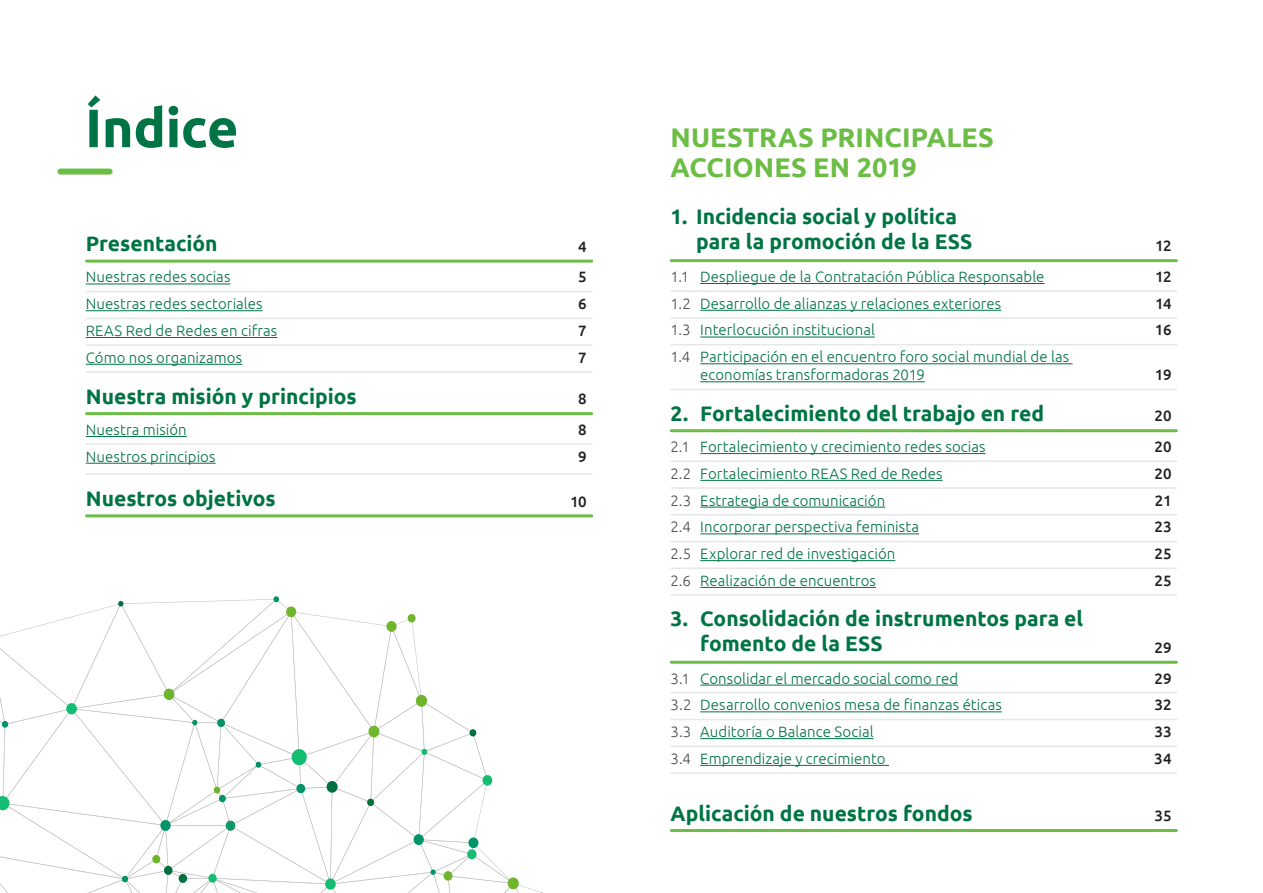
<style>
.page{position:relative;width:1263px;height:893px;background:#fff}
.page>*{position:absolute;margin:0;border:0;box-sizing:border-box;transform-origin:0 0}
.Título{font:700 54px "Ubuntu";letter-spacing:-.005em;color:#007444}
.Título_2{font:700 27px/30px "Ubuntu";color:#6cbd45}
.Título_2-2{font:700 21px/25.2px "Ubuntu";color:#007444}
.Título_2-3{font:300 15px/18px "Ubuntu";letter-spacing:.005em;color:#007444}
.Título_2-4{font:500 15px "Ubuntu";letter-spacing:-.005em;color:#231f20}
.s1{color:#4b4c4d}
</style>
<div class="page">
<hr style="left:86px;top:284px;width:144px;height:1px;background:#007444">
<hr style="left:700px;top:283px;width:344px;height:1px;background:#007444">
<hr style="left:86px;top:436px;width:101px;height:1px;background:#007444">
<hr style="left:86px;top:310px;width:177px;height:1px;background:#007444">
<hr style="left:700px;top:310px;width:301px;height:1px;background:#007444">
<hr style="left:86px;top:463px;width:130px;height:1px;background:#007444">
<hr style="left:86px;top:337px;width:191px;height:1px;background:#007444">
<hr style="left:700px;top:337px;width:175px;height:1px;background:#007444">
<hr style="left:86px;top:364px;width:156px;height:1px;background:#007444">
<hr style="left:700px;top:363px;width:372px;height:1px;background:#007444">
<hr style="left:700px;top:381px;width:225px;height:1px;background:#007444">
<div style="left:60px;top:169px;width:50px;height:6px;background:#6cbd45"></div>
<hr style="left:87px;top:260px;width:505px;height:3px;background:#6cbd45">
<hr style="left:671px;top:259px;width:505px;height:3px;background:#6cbd45">
<hr style="left:87px;top:412px;width:505px;height:3px;background:#6cbd45">
<hr style="left:87px;top:514px;width:505px;height:3px;background:#6cbd45">
<hr style="left:86px;top:291px;width:506px;height:1px;background:#e6e7e9">
<hr style="left:671px;top:290px;width:506px;height:2px;background:#e6e7e9">
<hr style="left:86px;top:443px;width:506px;height:2px;background:#e6e7e9">
<hr style="left:86px;top:318px;width:506px;height:1px;background:#e6e7e9">
<hr style="left:671px;top:317px;width:506px;height:2px;background:#e6e7e9">
<hr style="left:86px;top:473px;width:506px;height:2px;background:#e6e7e9">
<hr style="left:86px;top:344px;width:506px;height:2px;background:#e6e7e9">
<hr style="left:671px;top:344px;width:506px;height:1px;background:#e6e7e9">
<hr style="left:86px;top:371px;width:506px;height:2px;background:#e6e7e9">
<hr style="left:671px;top:389px;width:506px;height:1px;background:#e6e7e9">
<hr style="left:700px;top:685px;width:258px;height:1px;background:#007444">
<hr style="left:700px;top:453px;width:286px;height:1px;background:#007444">
<hr style="left:700px;top:711px;width:302px;height:1px;background:#007444">
<hr style="left:700px;top:480px;width:242px;height:1px;background:#007444">
<hr style="left:700px;top:507px;width:185px;height:1px;background:#007444">
<hr style="left:700px;top:533px;width:219px;height:1px;background:#007444">
<hr style="left:700px;top:560px;width:195px;height:1px;background:#007444">
<hr style="left:700px;top:587px;width:176px;height:1px;background:#007444">
<hr style="left:700px;top:738px;width:173px;height:1px;background:#007444">
<hr style="left:700px;top:765px;width:189px;height:1px;background:#007444">
<hr style="left:671px;top:661px;width:505px;height:3px;background:#6cbd45">
<hr style="left:671px;top:829px;width:505px;height:3px;background:#6cbd45">
<hr style="left:671px;top:429px;width:505px;height:3px;background:#6cbd45">
<hr style="left:671px;top:692px;width:506px;height:1px;background:#e6e7e9">
<hr style="left:671px;top:460px;width:506px;height:2px;background:#e6e7e9">
<hr style="left:671px;top:719px;width:506px;height:1px;background:#e6e7e9">
<hr style="left:671px;top:487px;width:506px;height:2px;background:#e6e7e9">
<hr style="left:671px;top:514px;width:506px;height:1px;background:#e6e7e9">
<hr style="left:671px;top:541px;width:506px;height:1px;background:#e6e7e9">
<hr style="left:671px;top:568px;width:506px;height:1px;background:#e6e7e9">
<hr style="left:671px;top:594px;width:506px;height:2px;background:#e6e7e9">
<hr style="left:671px;top:745px;width:506px;height:2px;background:#e6e7e9">
<hr style="left:671px;top:772px;width:506px;height:2px;background:#e6e7e9">
<svg style="left:0;top:596px;width:543px;height:297px"></svg>
<p class="Título" style="left:85px;top:95px;width:155px">Índice</p>
<p class="Título_2-2" style="left:86px;top:231px;width:133px">Presentación</p>
<p class="Título_2" style="left:670px;top:122px;width:325px">NUESTRAS PRINCIPALES<br>ACCIONES EN 2019</p>
<p class="Título_2-2" style="left:696px;top:203px;width:278px;text-indent:-26px">1. Incidencia social y política para la promoción de la ESS</p>
<p class="Título_2-4" style="left:578px;top:237px;width:10px">4</p>
<p class="Título_2-4" style="left:1155px;top:237px;width:18px">12</p>
<p class="Título_2-3" style="left:86px;top:268px;width:146px">Nuestras redes socias</p>
<p class="Título_2-3" style="left:670px;top:267px;width:375px"><span class="s1">1.1</span> Despliegue de la Contratación Pública Responsable</p>
<p class="Título_2-4" style="left:578px;top:268px;width:10px">5</p>
<p class="Título_2-4" style="left:1155px;top:267px;width:18px">12</p>
<p class="Título_2-3" style="left:86px;top:294px;width:178px">Nuestras redes sectoriales</p>
<p class="Título_2-3" style="left:670px;top:294px;width:332px"><span class="s1">1.2</span> Desarrollo de alianzas y relaciones exteriores</p>
<p class="Título_2-4" style="left:578px;top:294px;width:10px">6</p>
<p class="Título_2-4" style="left:1155px;top:294px;width:18px">14</p>
<p class="Título_2-3" style="left:86px;top:321px;width:193px">REAS Red de Redes en cifras</p>
<p class="Título_2-3" style="left:670px;top:321px;width:206px"><span class="s1">1.3</span> Interlocución institucional</p>
<p class="Título_2-3" style="left:86px;top:348px;width:158px">Cómo nos organizamos</p>
<p class="Título_2-3" style="left:700px;top:347px;width:370px;text-indent:-30px"><span class="s1">1.4</span> Participación en el encuentro foro social mundial de las economías transformadoras 2019</p>
<p class="Título_2-4" style="left:578px;top:321px;width:10px">7</p>
<p class="Título_2-4" style="left:1155px;top:321px;width:18px">16</p>
<p class="Título_2-4" style="left:578px;top:348px;width:10px">7</p>
<p class="Título_2-4" style="left:1155px;top:365px;width:18px">19</p>
<p class="Título_2-2" style="left:86px;top:383px;width:272px">Nuestra misión y principios</p>
<p class="Título_2-3" style="left:86px;top:420px;width:103px">Nuestra misión</p>
<p class="Título_2-3" style="left:86px;top:447px;width:131px">Nuestros principios</p>
<p class="Título_2-2" style="left:86px;top:486px;width:191px">Nuestros objetivos</p>
<p class="Título_2-4" style="left:578px;top:390px;width:10px">8</p>
<p class="Título_2-4" style="left:578px;top:420px;width:10px">8</p>
<p class="Título_2-4" style="left:578px;top:447px;width:10px">9</p>
<p class="Título_2-4" style="left:570px;top:492px;width:18px">10</p>
<p class="Título_2-2" style="left:670px;top:400px;width:375px">2. Fortalecimiento del trabajo en red</p>
<p class="Título_2-3" style="left:670px;top:437px;width:317px"><span class="s1">2.1</span> Fortalecimiento y crecimiento redes socias</p>
<p class="Título_2-3" style="left:670px;top:464px;width:273px"><span class="s1">2.2</span> Fortalecimiento REAS Red de Redes</p>
<p class="Título_2-3" style="left:670px;top:491px;width:216px"><span class="s1">2.3</span> Estrategia de comunicación</p>
<p class="Título_2-3" style="left:670px;top:518px;width:250px"><span class="s1">2.4</span> Incorporar perspectiva feminista</p>
<p class="Título_2-3" style="left:670px;top:544px;width:226px"><span class="s1">2.5</span> Explorar red de investigación</p>
<p class="Título_2-3" style="left:670px;top:571px;width:207px"><span class="s1">2.6</span> Realización de encuentros</p>
<p class="Título_2-2" style="left:700px;top:606px;width:384px;text-indent:-30px">3. Consolidación de instrumentos para el fomento de la ESS</p>
<p class="Título_2-3" style="left:670px;top:669px;width:289px"><span class="s1">3.1</span> Consolidar el mercado social como red</p>
<p class="Título_2-3" style="left:670px;top:696px;width:333px"><span class="s1">3.2</span> Desarrollo convenios mesa de finanzas éticas</p>
<p class="Título_2-3" style="left:670px;top:722px;width:204px"><span class="s1">3.3</span> Auditoría o Balance Social</p>
<p class="Título_2-3" style="left:670px;top:749px;width:217px"><span class="s1">3.4</span> Emprendizaje y crecimiento</p>
<p class="Título_2-2" style="left:670px;top:800px;width:304px">Aplicación de nuestros fondos</p>
<p class="Título_2-4" style="left:1154px;top:407px;width:19px">20</p>
<p class="Título_2-4" style="left:1154px;top:437px;width:19px">20</p>
<p class="Título_2-4" style="left:1154px;top:464px;width:19px">20</p>
<p class="Título_2-4" style="left:1155px;top:491px;width:18px">21</p>
<p class="Título_2-4" style="left:1154px;top:517px;width:19px">23</p>
<p class="Título_2-4" style="left:1154px;top:544px;width:19px">25</p>
<p class="Título_2-4" style="left:1154px;top:571px;width:19px">25</p>
<p class="Título_2-4" style="left:1154px;top:638px;width:19px">29</p>
<p class="Título_2-4" style="left:1154px;top:669px;width:19px">29</p>
<p class="Título_2-4" style="left:1154px;top:695px;width:18px">32</p>
<p class="Título_2-4" style="left:1154px;top:722px;width:18px">33</p>
<p class="Título_2-4" style="left:1154px;top:749px;width:19px">34</p>
<p class="Título_2-4" style="left:1154px;top:806px;width:18px">35</p>
</div>
